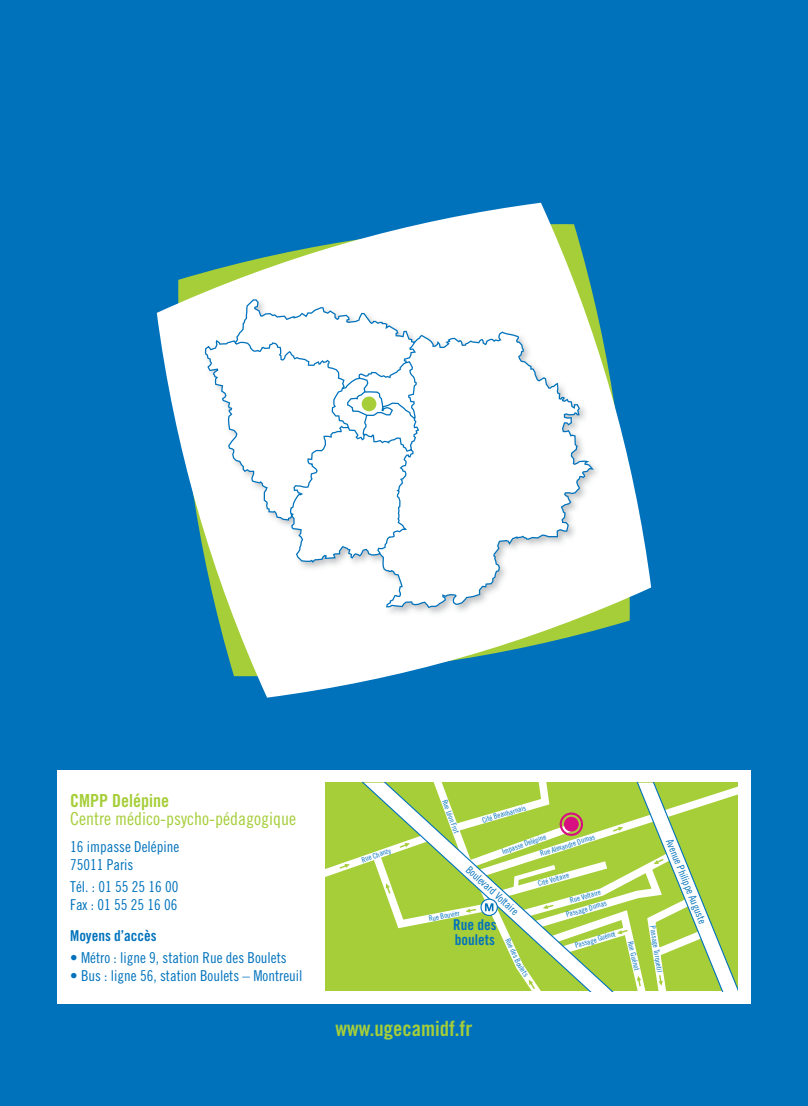
<style>
.page{position:relative;width:808px;height:1106px;background:#0072bc}
.page>*{position:absolute;margin:0;border:0;box-sizing:border-box;transform-origin:0 0}
.t1{font:21px "Trade Gothic Bold Cond Twenty";color:#a6ce39}
.t2{font:18px "Trade Gothic Cond Eighteen";color:#a6ce39}
.t3{font:18px "Trade Gothic Bold Cond Twenty";color:#a6ce39}
.t4{font:15px/18px "Trade Gothic Cond Eighteen";color:#0072bc}
.t5{font:15px/15px "Trade Gothic Bold Cond Twenty";color:#0072bc}
.t6{font:10.5px "Trade Gothic Cond Eighteen";color:#0072bc}
.t7{font:7.5px "Trade Gothic Cond Eighteen";color:#0072bc}
</style>
<div class="page">
<div style="left:57px;top:770px;width:693px;height:233px;background:#fff"></div>
<svg style="left:325px;top:782px;width:308px;height:209px;background:#add24a"></svg>
<svg style="left:357px;top:782px;width:265px;height:209px"></svg>
<div style="left:560px;top:812px;width:23px;height:24px;border:2px solid #d80f81;border-radius:50%"></div>
<div style="left:564px;top:816px;width:15px;height:15px;background:#d80f81;border-radius:50%"></div>
<svg style="left:543px;top:904px;width:10px;height:5px"></svg>
<svg style="left:529px;top:979px;width:6px;height:10px"></svg>
<svg style="left:386px;top:883px;width:4px;height:10px"></svg>
<svg style="left:465px;top:908px;width:11px;height:4px"></svg>
<svg style="left:400px;top:843px;width:10px;height:4px"></svg>
<svg style="left:613px;top:827px;width:10px;height:4px"></svg>
<svg style="left:339px;top:864px;width:11px;height:4px"></svg>
<svg style="left:633px;top:782px;width:105px;height:209px"></svg>
<svg style="left:617px;top:929px;width:10px;height:5px"></svg>
<svg style="left:481px;top:899px;width:16px;height:16px"></svg>
<div style="left:480px;top:898px;width:18px;height:18px;border:1px solid #0072bc;border-radius:50%"></div>
<svg style="left:485px;top:903px;width:8px;height:8px"></svg>
<svg style="left:157px;top:203px;width:494px;height:494px"></svg>
<img style="left:202px;top:296px;width:401px;height:322px">
<svg style="left:205px;top:299px;width:389px;height:309px;background:#f4f8fa"></svg>
<div style="left:362px;top:396px;width:14px;height:15px;background:#a6ce39;border-radius:50%"></div>
<h2 class="t3" style="left:70px;top:789px;width:100px">CMPP Delépine</h2>
<h2 class="t2" style="left:70px;top:808px;width:227px">Centre médico-psycho-pédagogique</h2>
<h3 class="t4" style="left:70px;top:837px;width:111px">16 impasse Delépine<br>75011 Paris</h3>
<h3 class="t4" style="left:70px;top:877px;width:110px">Tél. : 01 55 25 16 00<br>Fax : 01 55 25 16 06</h3>
<h3 class="t5" style="left:70px;top:927px;width:88px">Moyens d’accès</h3>
<h3 class="t4" style="left:70px;top:948px;width:218px">• Métro : ligne 9, station Rue des Boulets</h3>
<h3 class="t4" style="left:70px;top:966px;width:234px">• Bus : ligne 56, station Boulets – Montreuil</h3>
<p class="t7" style="left:360px;top:855px;width:32px;rotate:-19deg">Rue Chanzy</p>
<p class="t7" style="left:449px;top:798px;width:37px;rotate:70deg">Rue Léon Frot</p>
<p class="t7" style="left:481px;top:815px;width:47px;rotate:-16deg">Cité Beauharnais</p>
<p class="t7" style="left:501px;top:847px;width:48px;rotate:-20deg">Impasse Delépine</p>
<p class="t7" style="left:539px;top:849px;width:59px;rotate:-18deg">Rue Alexandre Dumas</p>
<p class="t7" style="left:569px;top:896px;width:33px;rotate:-16deg">Rue Voltaire</p>
<p class="t7" style="left:565px;top:910px;width:44px;rotate:-17deg">Passage Dumas</p>
<h3 class="t6" style="left:675px;top:837px;width:92px;rotate:68deg">Avenue Philippe Auguste</h3>
<h3 class="t6" style="left:472px;top:863px;width:68px;rotate:43deg">Boulevard Voltaire</h3>
<p class="t7" style="left:537px;top:879px;width:33px;rotate:-16deg">Cité Voltaire</p>
<p class="t7" style="left:428px;top:914px;width:33px;rotate:-11deg">Rue Bouvier</p>
<h3 class="t5" style="left:453px;top:917px;width:45px">Rue des boulets</h3>
<p class="t7" style="left:574px;top:941px;width:44px;rotate:-17deg">Passage Guénot</p>
<p class="t7" style="left:657px;top:925px;width:48px;rotate:81deg">Passage Turquetil</p>
<p class="t7" style="left:512px;top:936px;width:31px;rotate:65deg">Rue des Bo</p>
<p class="t7" style="left:523px;top:962px;width:14px;rotate:56deg">ulets</p>
<p class="t7" style="left:635px;top:940px;width:32px;rotate:77deg">Rue Guénot</p>
<h1 class="t1" style="left:336px;top:1015px;width:138px">www.ugecamidf.fr</h1>
</div>
